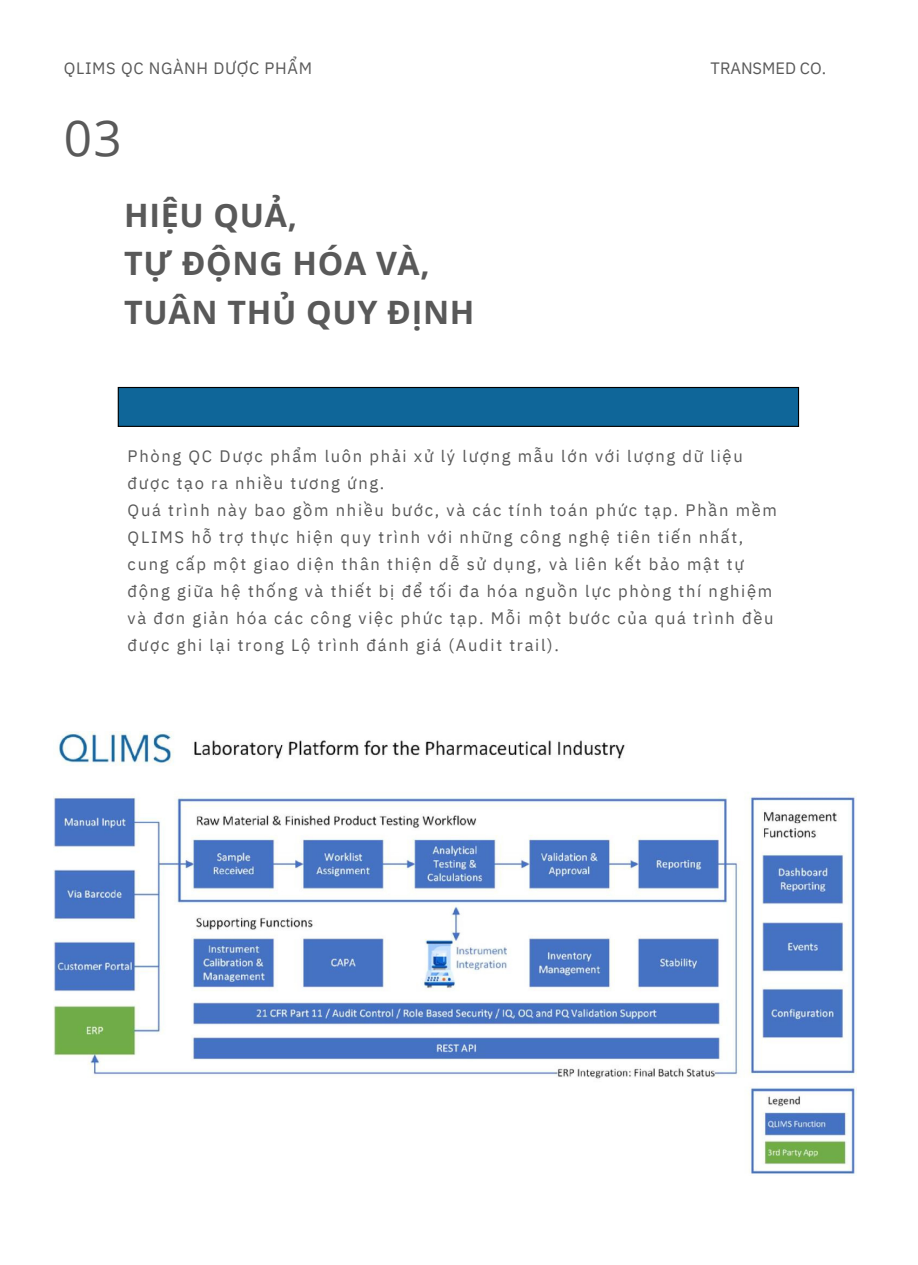
<style>
.page{position:relative;width:918px;height:1265px;background:#fff}
.page>*{position:absolute;margin:0;border:0;box-sizing:border-box;transform-origin:0 0}
.t1{font:49.5px "Open Sans";color:#595959}
.t2{font:700 32.25px/48.3px "Open Sans";letter-spacing:.02em;color:#595959}
.t3{font:16.5px/27px "IBM Plex Sans";letter-spacing:.1em;color:#595959}
.t4{font:16.5px "IBM Plex Sans";letter-spacing:.04em;color:#595959}
.t5{font:16.5px "IBM Plex Sans";color:#595959}
</style>
<div class="page">
<img style="left:53px;top:732px;width:803px;height:442px">
<div style="left:118px;top:387px;width:681px;height:39px;background:#0f6699"></div>
<div style="left:118px;top:387px;width:681px;height:40px;border:1px solid #000"></div>
<p class="t4" style="left:64px;top:57px;width:250px">QLIMS QC NGÀNH DƯỢC PHẨM</p>
<h1 class="t1" style="left:64px;top:103px;width:59px">03</h1>
<h2 class="t2" style="left:124px;top:190px;width:352px">HIỆU QUẢ,<br>TỰ ĐỘNG HÓA VÀ,<br>TUÂN THỦ QUY ĐỊNH</h2>
<p class="t5" style="left:711px;top:57px;width:117px">TRANSMED CO.</p>
<p class="t3" style="left:128px;top:442px;width:651px">Phòng QC Dược phẩm luôn phải xử lý lượng mẫu lớn với lượng dữ liệu được tạo ra nhiều tương ứng.<br>Quá trình này bao gồm nhiều bước, và các tính toán phức tạp. Phần mềm QLIMS hỗ trợ thực hiện quy trình với những công nghệ tiên tiến nhất, cung cấp một giao diện thân thiện dễ sử dụng, và liên kết bảo mật tự động giữa hệ thống và thiết bị để tối đa hóa nguồn lực phòng thí nghiệm và đơn giản hóa các công việc phức tạp. Mỗi một bước của quá trình đều được ghi lại trong Lộ trình đánh giá (Audit trail).</p>
</div>
